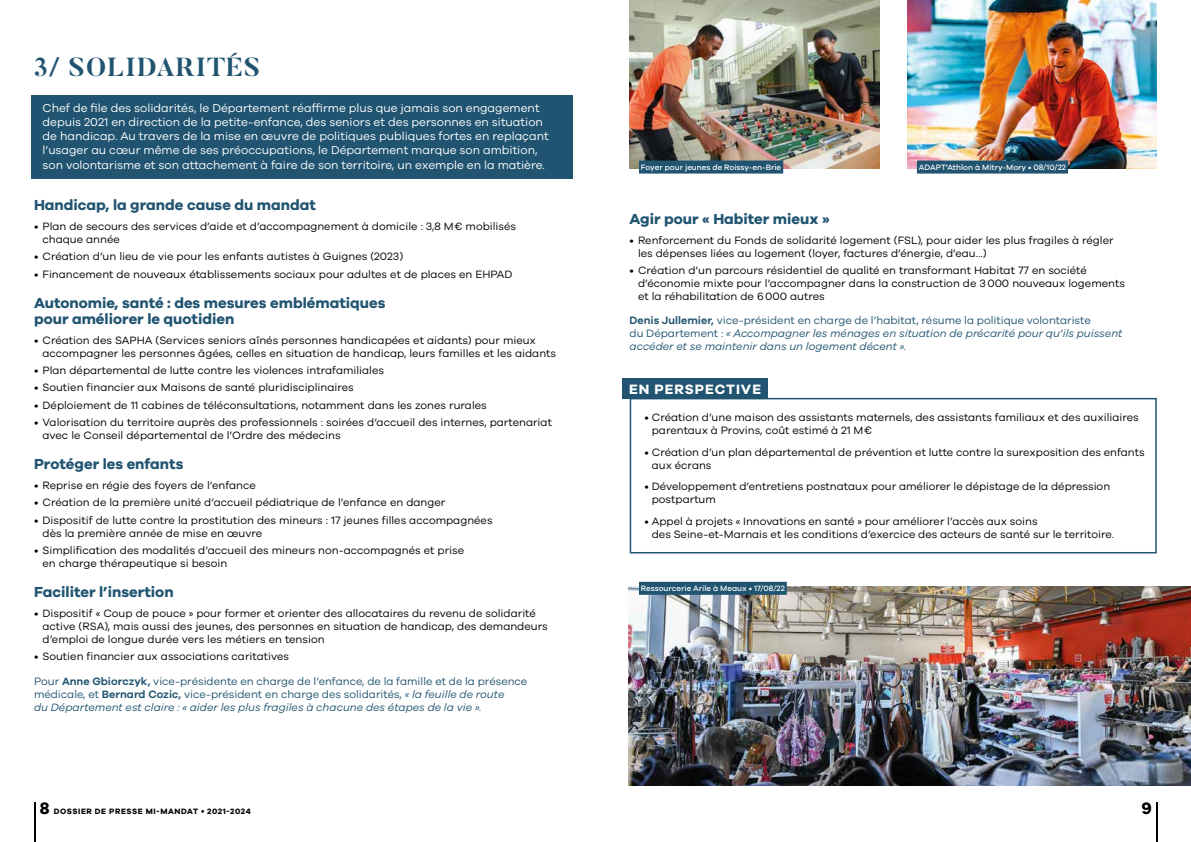
<style>
.page{position:relative;width:1191px;height:842px;background:#fff}
.page>*{position:absolute;margin:0;border:0;box-sizing:border-box;transform-origin:0 0}
.t1{font:700 26px "Butler";letter-spacing:.04em;color:#205470}
.t2{font:700 17px "Galano Grotesque";color:#000}
.t3{font:700 15px/16px "Galano Grotesque";color:#205470}
.t4{font:700 14px "Galano Grotesque";letter-spacing:.07em;color:#fff}
.t5{font:11.8px/14px "Galano Grotesque";color:#fff}
.t6{font:11px/13px "Galano Grotesque";color:#000}
.t7{font:11px/13px "Galano Grotesque";color:#205470}
.t8{font:italic 11px/13px "Galano Grotesque";color:#205470}
.t9{font:500 8px "Galano Grotesque";color:#fff}
.t10{font:700 8px "Galano Grotesque";letter-spacing:.07em;color:#000}
.s1{font-weight:600}
.s2{font-style:italic}
.s3{font-weight:600;font-style:normal}
.s4{font-style:normal}
.s5{font-size:17px}
</style>
<div class="page">
<div style="left:31px;top:95px;width:542px;height:83px;background:#205470"></div>
<div style="left:629px;top:398px;width:527px;height:155px;border:2px solid #205470"></div>
<img style="left:629px;top:0;width:250px;height:169px">
<div style="left:639px;top:161px;width:144px;height:13px;background:#205470"></div>
<img style="left:628px;top:587px;width:563px;height:198px">
<div style="left:639px;top:582px;width:148px;height:13px;background:#205470"></div>
<img style="left:907px;top:0;width:250px;height:169px">
<div style="left:917px;top:161px;width:151px;height:13px;background:#205470"></div>
<div style="left:622px;top:378px;width:146px;height:21px;background:#205470"></div>
<hr style="left:1156px;top:802px;width:1px;height:40px;background:#000">
<hr style="left:34px;top:802px;width:2px;height:40px;background:#000">
<h1 class="t1" style="left:34px;top:50px;width:228px">3/ SOLIDARITÉS</h1>
<p class="t5" style="left:43px;top:101px;width:508px">Chef de file des solidarités, le Département réaffirme plus que jamais son engagement depuis 2021 en direction de la petite-enfance, des seniors et des personnes en situation de handicap. Au travers de la mise en œuvre de politiques publiques fortes en replaçant l’usager au cœur même de ses préoccupations, le Département marque son ambition, son volontarisme et son attachement à faire de son territoire, un exemple en la matière.</p>
<h3 class="t3" style="left:34px;top:196px;width:283px">Handicap, la grande cause du mandat</h3>
<p class="t6" style="left:43px;top:220px;width:475px;text-indent:-9px">• Plan de secours des services d’aide et d’accompagnement à domicile : 3,8 M€ mobilisés chaque année</p>
<p class="t6" style="left:34px;top:250px;width:371px">• Création d’un lieu de vie pour les enfants autistes à Guignes (2023)</p>
<p class="t6" style="left:34px;top:267px;width:480px">• Financement de nouveaux établissements sociaux pour adultes et de places en EHPAD</p>
<h3 class="t3" style="left:34px;top:294px;width:353px">Autonomie, santé : des mesures emblématiques pour améliorer le quotidien</h3>
<p class="t6" style="left:43px;top:333px;width:515px;text-indent:-9px">• Création des SAPHA (Services seniors aînés personnes handicapées et aidants) pour mieux accompagner les personnes âgées, celles en situation de handicap, leurs familles et les aidants</p>
<p class="t6" style="left:34px;top:364px;width:351px">• Plan départemental de lutte contre les violences intrafamiliales</p>
<p class="t6" style="left:34px;top:381px;width:321px">• Soutien financier aux Maisons de santé pluridisciplinaires</p>
<p class="t6" style="left:34px;top:398px;width:454px">• Déploiement de 11 cabines de téléconsultations, notamment dans les zones rurales</p>
<p class="t6" style="left:43px;top:415px;width:511px;text-indent:-9px">• Valorisation du territoire auprès des professionnels : soirées d’accueil des internes, partenariat avec le Conseil départemental de l’Ordre des médecins</p>
<h3 class="t3" style="left:34px;top:455px;width:151px">Protéger les enfants</h3>
<p class="t6" style="left:34px;top:479px;width:223px">• Reprise en régie des foyers de l’enfance</p>
<p class="t6" style="left:34px;top:496px;width:413px">• Création de la première unité d’accueil pédiatrique de l’enfance en danger</p>
<p class="t6" style="left:43px;top:513px;width:451px;text-indent:-9px">• Dispositif de lutte contre la prostitution des mineurs : 17 jeunes filles accompagnées dès la première année de mise en œuvre</p>
<p class="t6" style="left:43px;top:543px;width:423px;text-indent:-9px">• Simplification des modalités d’accueil des mineurs non-accompagnés et prise en charge thérapeutique si besoin</p>
<h3 class="t3" style="left:34px;top:584px;width:141px">Faciliter l’insertion</h3>
<p class="t6" style="left:43px;top:607px;width:507px;text-indent:-9px">• Dispositif « Coup de pouce » pour former et orienter des allocataires du revenu de solidarité active (RSA), mais aussi des jeunes, des personnes en situation de handicap, des demandeurs d’emploi de longue durée vers les métiers en tension</p>
<p class="t6" style="left:34px;top:650px;width:256px">• Soutien financier aux associations caritatives</p>
<p class="t7" style="left:34px;top:674px;width:495px">Pour <span class="s1">Anne Gbiorczyk,</span> vice-présidente en charge de l’enfance, de la famille et de la présence médicale, et <span class="s1">Bernard Cozic,</span> vice-président en charge des solidarités, <span class="s2">« la feuille de route<br>du Département est claire : « aider les plus fragiles à chacune des étapes de la vie ».</span></p>
<p class="t9" style="left:641px;top:163px;width:142px">Foyer pour jeunes de Roissy-en-Brie</p>
<p class="t9" style="left:919px;top:163px;width:149px">ADAPT'Athlon à Mitry-Mory • 08/10/22</p>
<h3 class="t3" style="left:629px;top:210px;width:202px">Agir pour « Habiter mieux »</h3>
<p class="t6" style="left:638px;top:233px;width:477px;text-indent:-9px">• Renforcement du Fonds de solidarité logement (FSL), pour aider les plus fragiles à régler les dépenses liées au logement (loyer, factures d’énergie, d’eau…)</p>
<p class="t6" style="left:638px;top:263px;width:488px;text-indent:-9px">• Création d’un parcours résidentiel de qualité en transformant Habitat 77 en société d’économie mixte pour l’accompagner dans la construction de 3000 nouveaux logements et la réhabilitation de 6000 autres</p>
<p class="t8" style="left:629px;top:314px;width:494px"><span class="s3">Denis Jullemier,</span> <span class="s4">vice-président en charge de l’habitat, résume la politique volontariste<br>du Département :</span> « Accompagner les ménages en situation de précarité pour qu’ils puissent accéder et se maintenir dans un logement décent ».</p>
<p class="t4" style="left:629px;top:380px;width:133px">EN PERSPECTIVE</p>
<p class="t6" style="left:652px;top:410px;width:488px;text-indent:-7px">• Création d’une maison des assistants maternels, des assistants familiaux et des auxiliaires parentaux à Provins, coût estimé à 21 M€</p>
<p class="t6" style="left:652px;top:445px;width:494px;text-indent:-7px">• Création d’un plan départemental de prévention et lutte contre la surexposition des enfants aux écrans</p>
<p class="t6" style="left:652px;top:479px;width:460px;text-indent:-7px">• Développement d’entretiens postnataux pour améliorer le dépistage de la dépression postpartum</p>
<p class="t6" style="left:652px;top:514px;width:463px;text-indent:-7px">• Appel à projets « Innovations en santé » pour améliorer l’accès aux soins<br>des Seine-et-Marnais et les conditions d’exercice des acteurs de santé sur le territoire.</p>
<p class="t9" style="left:641px;top:584px;width:145px">Ressourcerie Arile à Meaux • 17/08/22</p>
<p class="t10" style="left:40px;top:806px;width:212px"><span class="s5">8</span> DOSSIER DE PRESSE MI-MANDAT • 2021-2024</p>
<h2 class="t2" style="left:1141px;top:797px;width:12px">9</h2>
</div>
